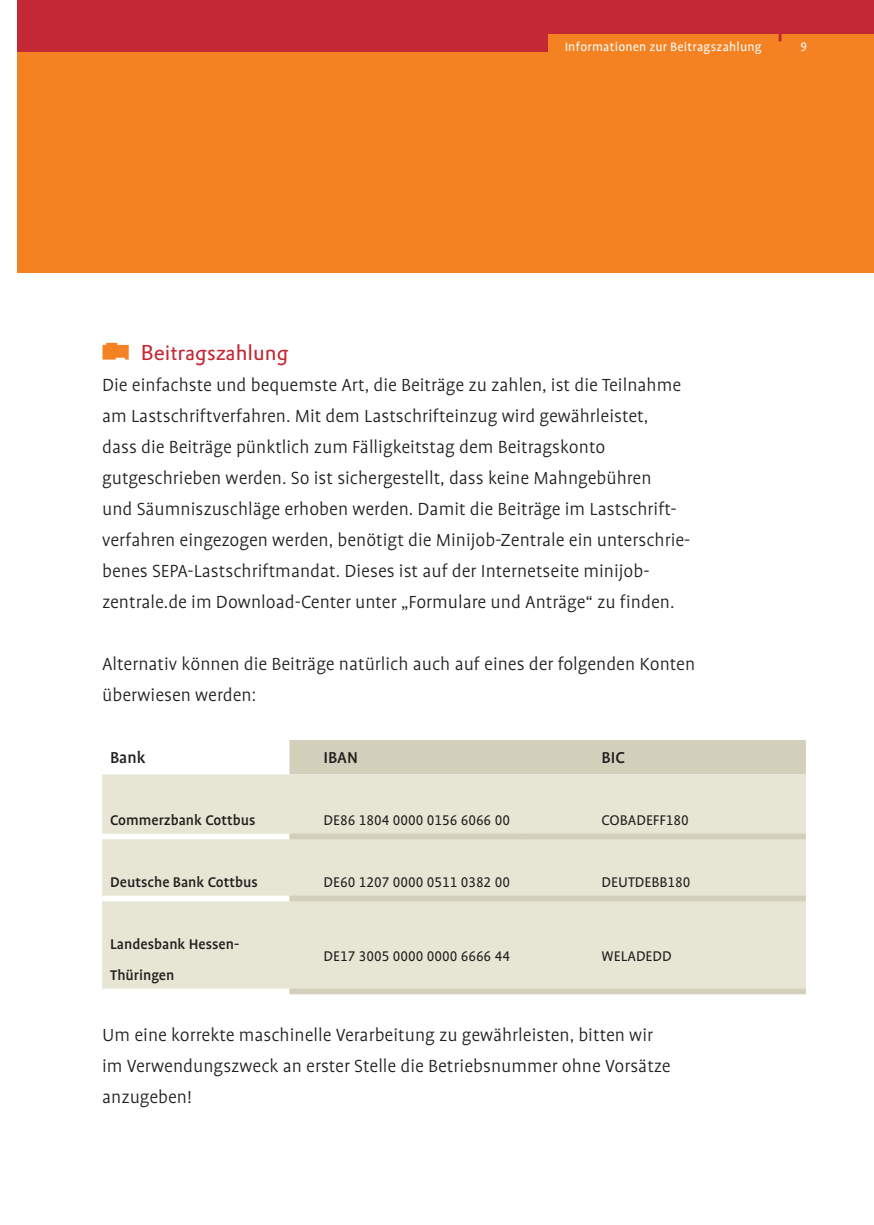
<style>
.page{position:relative;width:874px;height:1225px;background:#fff}
.page>*{position:absolute;margin:0;border:0;box-sizing:border-box;transform-origin:0 0}
.t1{font:21px "DTL Prokyon T";color:#c32834}
.t2{font:300 20px/31px "Profile";color:#231f20}
.t3{font:500 18px "Profile";color:#231f20}
.t4{font:16px "Profile NO";color:#231f20}
.t5{font:500 16px/31px "Profile";color:#231f20}
.t6{font:16px "Profile";color:#231f20}
.t7{font:14px "Profile";letter-spacing:.015em;color:#fff}
.t8{font:14px "Profile NO";color:#fff}
.s1{font-family:"Profile"}
.s2{font-family:"Profile NO"}
</style>
<div class="page">
<div style="left:17px;top:17px;width:856px;height:255px;background:#f58222"></div>
<div style="left:17px;top:0;width:856px;height:51px;background:#c32834"></div>
<div style="left:548px;top:34px;width:325px;height:20px;background:#f58222"></div>
<svg style="left:778px;top:34px;width:3px;height:7px"></svg>
<svg style="left:102px;top:343px;width:27px;height:16px"></svg>
<div style="left:289px;top:740px;width:516px;height:34px;background:#d2d0ba"></div>
<div style="left:102px;top:774px;width:703px;height:214px;background:#e7e5d4"></div>
<div style="left:102px;top:833px;width:187px;height:6px;background:#fff"></div>
<div style="left:102px;top:895px;width:187px;height:6px;background:#fff"></div>
<div style="left:289px;top:833px;width:233px;height:6px;background:#d2d0ba"></div>
<div style="left:522px;top:833px;width:283px;height:6px;background:#d2d0ba"></div>
<div style="left:289px;top:895px;width:233px;height:6px;background:#d2d0ba"></div>
<div style="left:522px;top:895px;width:283px;height:6px;background:#d2d0ba"></div>
<div style="left:289px;top:988px;width:233px;height:6px;background:#d2d0ba"></div>
<div style="left:522px;top:988px;width:283px;height:6px;background:#d2d0ba"></div>
<p class="t7" style="left:564px;top:39px;width:198px">Informationen zur Beitragszahlung</p>
<p class="t8" style="left:800px;top:40px;width:8px">9</p>
<p class="t1" style="left:141px;top:339px;width:149px">Beitragszahlung</p>
<p class="t2" style="left:102px;top:369px;width:587px">Die einfachste und bequemste Art, die Beiträge zu zahlen, ist die Teilnahme am Lastschriftverfahren. Mit dem Lastschrifteinzug wird gewährleistet,<br>dass die Beiträge pünktlich zum Fälligkeitstag dem Beitragskonto gutgeschrieben werden. So ist sichergestellt, dass keine Mahngebühren<br>und Säumniszuschläge erhoben werden. Damit die Beiträge im Lastschrift&shy;verfahren eingezogen werden, benötigt die Minijob-Zentrale ein unterschrie&shy;benes SEPA-Lastschriftmandat. Dieses ist auf der Internetseite minijob&shy;zentrale.de im Download-Center unter „Formulare und Anträge“ zu finden.</p>
<p class="t2" style="left:102px;top:648px;width:594px">Alternativ können die Beiträge natürlich auch auf eines der folgenden Konten überwiesen werden:</p>
<p class="t3" style="left:110px;top:748px;width:37px">Bank</p>
<p class="t3" style="left:323px;top:748px;width:36px">IBAN</p>
<p class="t3" style="left:601px;top:748px;width:25px">BIC</p>
<p class="t5" style="left:110px;top:804px;width:147px">Commerzbank Cottbus</p>
<p class="t4" style="left:323px;top:812px;width:188px"><span class="s1">DE</span>86 1804 0000 0156 6066 00</p>
<p class="t6" style="left:601px;top:812px;width:89px">COBADEFF<span class="s2">180</span></p>
<p class="t5" style="left:110px;top:866px;width:149px">Deutsche Bank Cottbus</p>
<p class="t4" style="left:323px;top:874px;width:188px"><span class="s1">DE</span>60 1207 0000 0511 0382 00</p>
<p class="t6" style="left:601px;top:874px;width:90px">DEUTDEBB<span class="s2">180</span></p>
<p class="t5" style="left:110px;top:928px;width:131px">Landesbank Hessen-<br>Thüringen</p>
<p class="t4" style="left:323px;top:948px;width:188px"><span class="s1">DE</span>17 3005 0000 0000 6666 44</p>
<p class="t6" style="left:601px;top:948px;width:72px">WELADEDD</p>
<p class="t2" style="left:102px;top:1020px;width:569px">Um eine korrekte maschinelle Verarbeitung zu gewährleisten, bitten wir im Verwendungszweck an erster Stelle die Betriebsnummer ohne Vorsätze anzugeben!</p>
</div>
